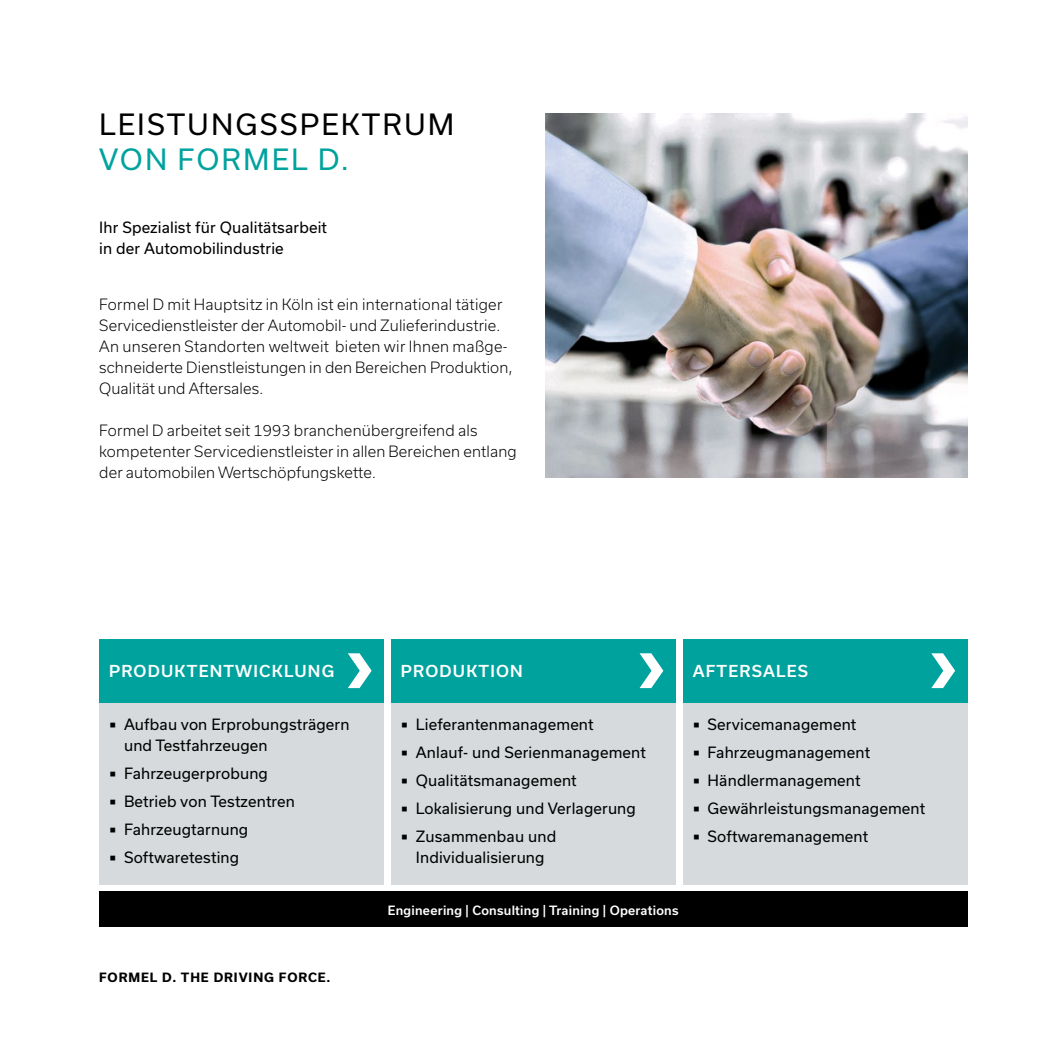
<style>
.page{position:relative;width:1042px;height:1042px;background:#fff}
.page>*{position:absolute;margin:0;border:0;box-sizing:border-box;transform-origin:0 0}
.t1{font:28px "Usual";letter-spacing:.075em;color:#000}
.t2{font:28px "Usual";letter-spacing:.075em;color:#00a29e}
.t3{font:500 15.75px "Usual";letter-spacing:.075em;color:#fff}
.t4{font:14.88px/21px "Usual";letter-spacing:.01em;color:#000}
.t5{font:300 14.88px/21px "Usual";letter-spacing:.01em;color:#000}
.t6{font:500 12.25px "Usual";letter-spacing:.02em;color:#fff}
.t7{font:700 12.25px "Usual";letter-spacing:.075em;color:#000}
.s1{font-family:"Arial Narrow";font-size:21px}
</style>
<div class="page">
<img style="left:546px;top:114px;width:421px;height:363px">
<div style="left:99px;top:702px;width:285px;height:183px;background:#d6dadc"></div>
<div style="left:99px;top:639px;width:285px;height:63px;background:#00a29e"></div>
<div style="left:391px;top:702px;width:285px;height:182px;background:#d6dadc"></div>
<div style="left:391px;top:639px;width:285px;height:63px;background:#00a29e"></div>
<div style="left:683px;top:702px;width:284px;height:182px;background:#d6dadc"></div>
<div style="left:683px;top:639px;width:284px;height:63px;background:#00a29e"></div>
<div style="left:99px;top:891px;width:868px;height:35px;background:#000"></div>
<svg style="left:931px;top:653px;width:24px;height:35px"></svg>
<svg style="left:639px;top:653px;width:24px;height:35px"></svg>
<svg style="left:348px;top:653px;width:24px;height:35px"></svg>
<h1 class="t1" style="left:99px;top:109px;width:357px">LEISTUNGSSPEKTRUM</h1>
<h1 class="t2" style="left:99px;top:144px;width:251px">VON FORMEL D.</h1>
<p class="t4" style="left:99px;top:217px;width:229px">Ihr Spezialist für Qualitätsarbeit in der Automobilindustrie</p>
<p class="t5" style="left:99px;top:294px;width:415px">Formel D mit Hauptsitz in Köln ist ein international tätiger Servicedienstleister der Automobil- und Zulieferindustrie.<br>An unseren Standorten weltweit bieten wir Ihnen maßge&shy;schneiderte Dienstleistungen in den Bereichen Produktion, Qualität und Aftersales.</p>
<p class="t5" style="left:99px;top:420px;width:419px">Formel D arbeitet seit 1993 branchenübergreifend als kompetenter Servicedienstleister in allen Bereichen entlang der automobilen Wertschöpfungskette.</p>
<p class="t3" style="left:109px;top:662px;width:227px">PRODUKTENTWICKLUNG</p>
<p class="t4" style="left:124px;top:714px;width:227px;text-indent:-15px"><span class="s1">▪</span> Aufbau von Erprobungsträgern und Testfahrzeugen</p>
<p class="t4" style="left:109px;top:763px;width:160px"><span class="s1">▪</span> Fahrzeugerprobung</p>
<p class="t4" style="left:109px;top:791px;width:187px"><span class="s1">▪</span> Betrieb von Testzentren</p>
<p class="t4" style="left:109px;top:819px;width:141px"><span class="s1">▪</span> Fahrzeugtarnung</p>
<p class="t4" style="left:109px;top:847px;width:132px"><span class="s1">▪</span> Softwaretesting</p>
<p class="t7" style="left:99px;top:971px;width:233px">FORMEL D. THE DRIVING FORCE.</p>
<p class="t3" style="left:401px;top:662px;width:123px">PRODUKTION</p>
<p class="t3" style="left:693px;top:662px;width:117px">AFTERSALES</p>
<p class="t4" style="left:401px;top:714px;width:194px"><span class="s1">▪</span> Lieferantenmanagement</p>
<p class="t4" style="left:401px;top:742px;width:246px"><span class="s1">▪</span> Anlauf- und Serienmanagement</p>
<p class="t4" style="left:401px;top:770px;width:177px"><span class="s1">▪</span> Qualitätsmanagement</p>
<p class="t4" style="left:401px;top:798px;width:236px"><span class="s1">▪</span> Lokalisierung und Verlagerung</p>
<p class="t4" style="left:401px;top:826px;width:157px;text-align:center"><span class="s1">▪</span> Zusammenbau und<br>Individualisierung</p>
<p class="t6" style="left:388px;top:903px;width:292px">Engineering | Consulting | Training | Operations</p>
<p class="t4" style="left:693px;top:714px;width:165px"><span class="s1">▪</span> Servicemanagement</p>
<p class="t4" style="left:693px;top:742px;width:179px"><span class="s1">▪</span> Fahrzeugmanagement</p>
<p class="t4" style="left:693px;top:770px;width:169px"><span class="s1">▪</span> Händlermanagement</p>
<p class="t4" style="left:693px;top:798px;width:234px"><span class="s1">▪</span> Gewährleistungsmanagement</p>
<p class="t4" style="left:693px;top:826px;width:177px"><span class="s1">▪</span> Softwaremanagement</p>
</div>
